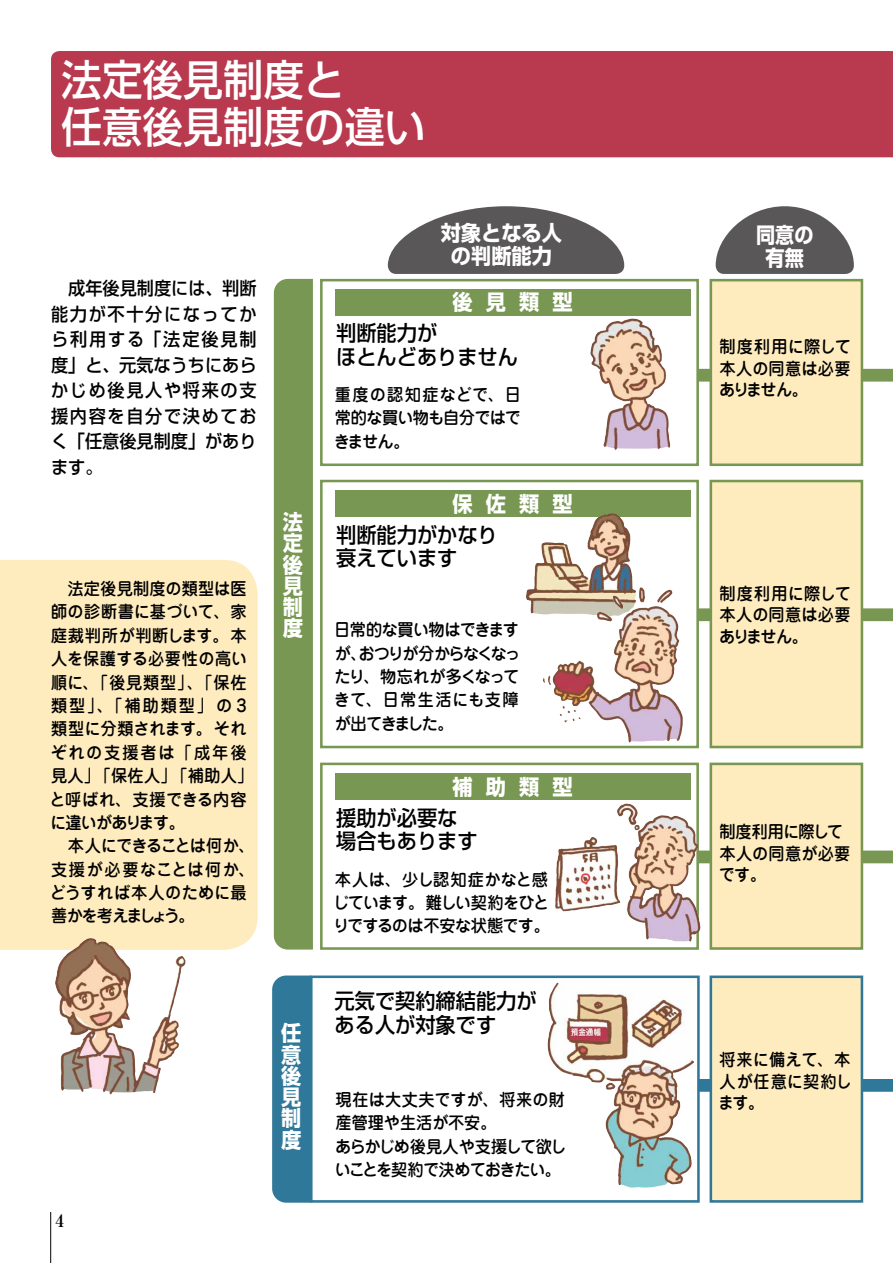
<style>
.page{position:relative;width:893px;height:1263px;background:#fff}
.page>*{position:absolute;margin:0;border:0;box-sizing:border-box;transform-origin:0 0}
.t1{font:500 42.45px/46.8px "Shin Go Pro";color:#fff;scale:.95 1}
.t2{font:500 21.3px/23.4px "Shin Go Pro";color:#000;scale:.95 1}
.t3{font:700 21.3px/21.3px "Shin Go Pro";color:#fff;text-align:justify;scale:.95 1}
.t4{font:700 21.3px/23.4px "Shin Go Pro";color:#fff;text-align:center;scale:.9 1}
.t5{font:500 18px/25.5px "Shin Go Pro";letter-spacing:.095em;color:#000;text-align:justify;scale:.95 1}
.t6{font:500 16.95px/23.4px "Jun 34 Pro";color:#000;text-align:justify;scale:.95 1}
.t7{font:500 16.95px/23.4px "Jun 34 Pro";letter-spacing:-.035em;color:#000;scale:.95 1}
.t8{font:700 16.95px "Ryumin Pro";color:#000}
</style>
<div class="page">
<div style="left:689px;top:369px;width:204px;height:13px;background:#779752"></div>
<div style="left:666px;top:608px;width:227px;height:13px;background:#779752"></div>
<div style="left:689px;top:850px;width:204px;height:13px;background:#779752"></div>
<div style="left:686px;top:1079px;width:207px;height:13px;background:#2f7899"></div>
<div style="left:51px;top:51px;width:842px;height:106px;background:#b9394e"></div>
<div style="left:320px;top:279px;width:379px;height:187px;background:#fff;border:3px solid #779752"></div>
<div style="left:710px;top:279px;width:153px;height:187px;background:#feebbe;border:3px solid #779752"></div>
<div style="left:320px;top:763px;width:379px;height:187px;background:#fff;border:3px solid #779752"></div>
<div style="left:710px;top:763px;width:153px;height:187px;background:#feebbe;border:3px solid #779752"></div>
<div style="left:320px;top:480px;width:379px;height:268px;background:#fff;border:3px solid #779752"></div>
<div style="left:710px;top:480px;width:153px;height:268px;background:#feebbe;border:3px solid #779752"></div>
<div style="left:273px;top:278px;width:40px;height:672px;background:#779752"></div>
<div style="left:310px;top:975px;width:390px;height:228px;background:#fff;border:3px solid #2f7899"></div>
<div style="left:710px;top:975px;width:153px;height:228px;background:#feebbe;border:3px solid #2f7899"></div>
<div style="left:272px;top:975px;width:40px;height:228px;background:#2f7899"></div>
<div style="left:335px;top:289px;width:355px;height:26px;background:#779752"></div>
<div style="left:335px;top:490px;width:355px;height:26px;background:#779752"></div>
<div style="left:335px;top:774px;width:355px;height:26px;background:#779752"></div>
<svg style="left:388px;top:206px;width:236px;height:68px"></svg>
<svg style="left:716px;top:206px;width:138px;height:68px"></svg>
<div style="left:0;top:560px;width:258px;height:390px;background:#feebbe"></div>
<img style="left:590px;top:318px;width:80px;height:132px">
<img style="left:525px;top:513px;width:111px;height:102px">
<img style="left:617px;top:804px;width:84px;height:137px">
<img style="left:547px;top:983px;width:147px;height:205px">
<img style="left:551px;top:587px;width:121px;height:155px">
<img style="left:55px;top:939px;width:131px;height:155px">
<hr style="left:50px;top:1212px;width:1px;height:51px;background:#000">
<h1 class="t1" style="left:62px;top:52px;width:384px">法定後見制度と<br>任意後見制度の違い</h1>
<p class="t3" style="left:441px;top:219px;width:129px;line-height:23.4px;text-align:center">対象となる人の判断能力</p>
<p class="t4" style="left:756px;top:221px;width:65px">同意の有無</p>
<p class="t5" style="left:51px;top:273px;width:218px">　成年後見制度には、判断能力が不十分になってから利用する「法定後見制度」と、元気なうちにあらかじめ後見人や将来の支援内容を自分で決めておく「任意後見制度」があります。</p>
<p class="t6" style="left:50px;top:575px;width:217px;text-align:left">　法定後見制度の類型は医師の診断書に基づいて、家庭裁判所が判断します。本人を保護する必要性の高い順に、「後見類型」、「保佐類型」、「補助類型」の 3類型に分類されます。それぞれの支援者は「成年後見人」「保佐人」「補助人」と呼ばれ、支援できる内容に違いがあります。<br>　本人にできることは何か、支援が必要なことは何か、どうすれば本人のために最善かを考えましょう。</p>
<p class="t3" style="left:283px;top:509px;width:23px">法定後見制度</p>
<p class="t8" style="left:55px;top:1207px;width:10px">4</p>
<p class="t3" style="left:281px;top:1020px;width:23px">任意後見制度</p>
<p class="t3" style="left:452px;top:289px;width:128px">後見類型</p>
<p class="t2" style="left:336px;top:319px;width:193px">判断能力が<br>ほとんどありません</p>
<p class="t6" style="left:334px;top:381px;width:199px">重度の認知症などで、日常的な買い物も自分ではできません。</p>
<p class="t3" style="left:452px;top:491px;width:128px">保佐類型</p>
<p class="t2" style="left:336px;top:520px;width:172px">判断能力がかなり衰えています</p>
<p class="t6" style="left:334px;top:616px;width:198px">日常的な買い物はできますが、おつりが分からなくなったり、物忘れが多くなってきて、日常生活にも支障が出てきました。</p>
<p class="t3" style="left:452px;top:774px;width:128px">補助類型</p>
<p class="t2" style="left:336px;top:804px;width:150px">援助が必要な場合もあります</p>
<p class="t7" style="left:333px;top:866px;width:230px">本人は、少し認知症かなと感じています。難しい契約をひとりでするのは不安な状態です。</p>
<p class="t2" style="left:335px;top:987px;width:214px">元気で契約締結能力がある人が対象です</p>
<p class="t6" style="left:335px;top:1086px;width:245px;text-align:left">現在は大丈夫ですが、将来の財産管理や生活が不安。<br>あらかじめ後見人や支援して欲しいことを契約で決めておきたい。</p>
<p class="t6" style="left:719px;top:335px;width:140px;line-height:21.3px">制度利用に際して本人の同意は必要ありません。</p>
<p class="t6" style="left:719px;top:581px;width:140px;line-height:21.3px">制度利用に際して本人の同意は必要ありません。</p>
<p class="t6" style="left:719px;top:819px;width:140px;line-height:21.3px;text-align:left">制度利用に際して本人の同意が必要です。</p>
<p class="t6" style="left:718px;top:1047px;width:143px;line-height:21.3px">将来に備えて、本人が任意に契約します。</p>
</div>
